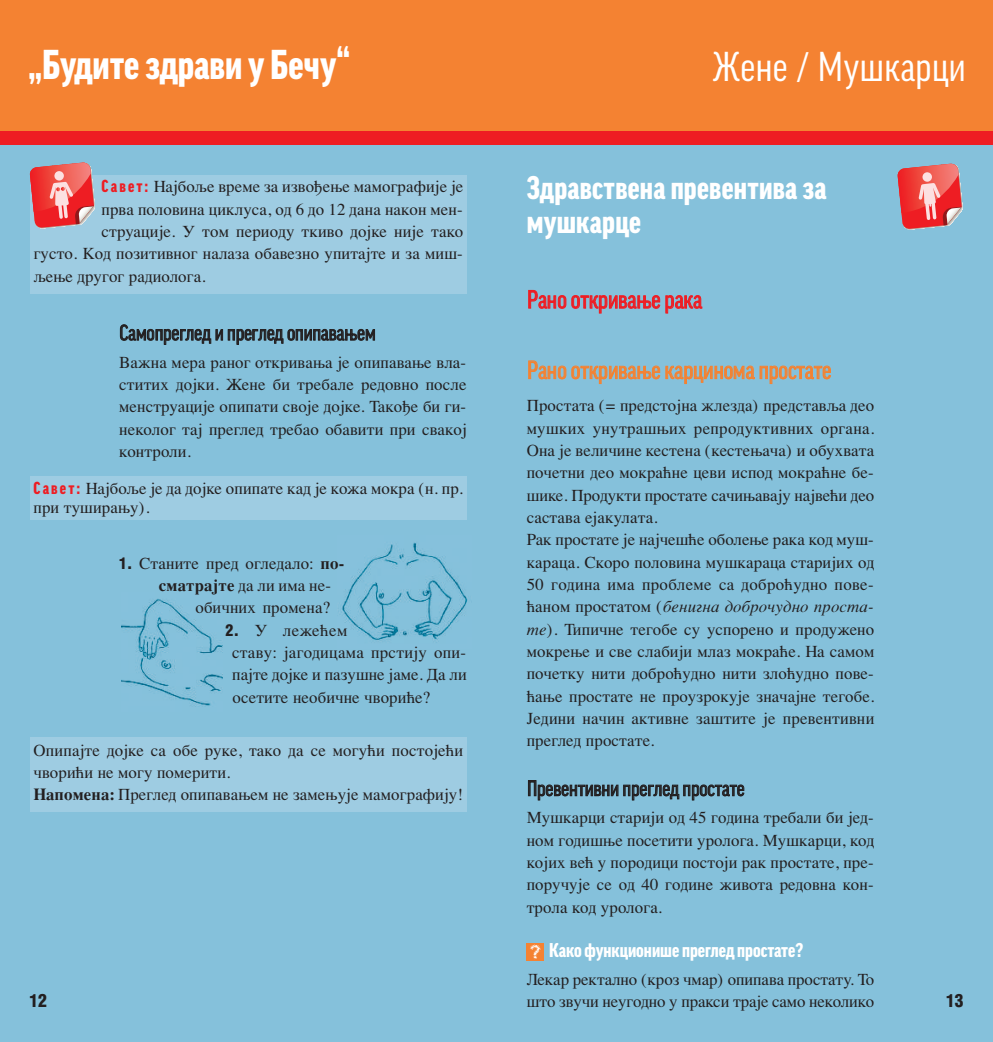
<style>
.page{position:relative;width:993px;height:1042px;background:#fff}
.page>*{position:absolute;margin:0;border:0;box-sizing:border-box;transform-origin:0 0}
.t1{font:900 condensed 40.25px "Good Cyr LF";color:#fff}
.t2{font:condensed 40.25px "Good Cyr LF";letter-spacing:.01em;color:#fff}
.t3{font:900 condensed 31.5px/33.2px "Good Cyr LF";letter-spacing:.01em;color:#fff}
.t4{font:condensed 24.5px "Good Cyr LF";color:#f48232}
.t5{font:condensed 24.5px "Good Cyr LF";color:#ee1d23}
.t6{font:condensed 21px "Good Cyr LF";color:#231f20}
.t7{font:900 condensed 19.25px "Good Cyr LF";color:#fff}
.t8{font:900 condensed 17.5px "Helvetica";color:#231f20}
.t9{font:16.8px/22.4px "Times Roman TT";letter-spacing:.01em;color:#231f20}
.t10{font:italic 16.8px "Times";letter-spacing:.01em;color:#231f20}
.s1{font-family:"Helvetica";font-size:38.5px}
.s2{font-family:"Good Cyr LF";font-weight:900;font-stretch:condensed;color:#ee1d23}
.s3{font-family:"Times Roman TT";font-style:normal}
.s4{font-family:"Times";font-style:italic}
.s5{font-family:"Acidic";font-weight:400;font-stretch:normal;font-size:18.38px}
.s6{font-family:"Helvetica LT Std";font-weight:900;font-stretch:condensed;font-size:15.75px}
.s7{font-family:"Times";font-weight:700}
</style>
<div class="page">
<div style="left:0;top:141px;width:496px;height:901px;background:#85c1db"></div>
<img style="left:121px;top:599px;width:102px;height:108px">
<img style="left:342px;top:542px;width:125px;height:98px">
<div style="left:0;top:0;width:499px;height:131px;background:#f48232"></div>
<div style="left:496px;top:0;width:496px;height:131px;background:#f48232"></div>
<div style="left:496px;top:142px;width:496px;height:900px;background:#85c1db"></div>
<div style="left:0;top:131px;width:992px;height:13px;background:#ee1d23"></div>
<div style="left:526px;top:943px;width:18px;height:17px;background:#f48232"></div>
<div style="left:30px;top:736px;width:436px;height:75px;background:#9ecce2"></div>
<div style="left:30px;top:477px;width:436px;height:43px;background:#9ecce2"></div>
<div style="left:30px;top:175px;width:436px;height:119px;background:#9ecce2"></div>
<svg style="left:30px;top:162px;width:65px;height:67px;background:#df6a6c"></svg>
<svg style="left:897px;top:163px;width:65px;height:67px;background:#dd686b"></svg>
<h1 class="t1" style="left:29px;top:50px;width:323px">„Будитездрави у Бечу“</h1>
<h1 class="t2" style="left:712px;top:51px;width:254px">Жене <span class="s1">/</span> Мушкарци</h1>
<p class="t9" style="left:101px;top:175px;width:363px"><span class="s2">С авет:</span> Најбоље време за извођење мамографије је</p>
<p class="t9" style="left:101px;top:198px;width:362px">прва половина циклуса, од 6 до 12 дана након мен-</p>
<p class="t9" style="left:101px;top:220px;width:363px">струације. У том периоду ткиво дојке није тако</p>
<p class="t9" style="left:34px;top:242px;width:430px">густо. Код позитивног налаза обавезно упитајте и за миш-</p>
<p class="t9" style="left:34px;top:264px;width:173px">љење другог радиолога.</p>
<h2 class="t3" style="left:526px;top:174px;width:301px">Здравствена превентиваза мушкарце</h2>
<h3 class="t5" style="left:527px;top:290px;width:176px">Рано откривање рака</h3>
<p class="t6" style="left:119px;top:325px;width:258px">Самопреглед и преглед опипавањем</p>
<p class="t9" style="left:119px;top:351px;width:349px;text-align:justify">Важна мера раног откривања је опипавање вла&shy;ститих дојки. Жене би требале редовно после менструације опипати своје дојке. Такође би ги&shy;неколог тај преглед требао обавити при свакој контроли.</p>
<h3 class="t4" style="left:527px;top:361px;width:305px">Рано откривање карцинома простате</h3>
<p class="t9" style="left:526px;top:394px;width:349px">Простата (= предстојна жлезда) представља део мушких унутрашњих репродуктивних органа.<br>Она је величине кестена (кестењача) и обухвата почетни део мокраћне цеви испод мокраћне бе&shy;шике. Продукти простате сачињавају највећи део састава ејакулата.<br>Рак простате је најчешће оболење рака код муш&shy;караца. Скоро половина мушкараца старијих од 50 година има проблеме са доброћудно пове-</p>
<p class="t10" style="left:526px;top:597px;width:348px"><span class="s3">ћаном простатом (</span>бенигна доброчудно проста-</p>
<p class="t9" style="left:526px;top:617px;width:349px;text-align:justify"><span class="s4">те</span>). Типичне тегобе су успорено и продужено мокрење и све слабији млаз мокраће. На самом почетку нити доброћудно нити злоћудно пове&shy;ћање простате не проузрокује значајне тегобе.<br>Једини начин активне заштите је превентивни преглед простате.</p>
<p class="t6" style="left:527px;top:780px;width:219px">Превентивни преглед простате</p>
<p class="t9" style="left:526px;top:806px;width:349px;text-align:justify">Мушкарци старији од 45 година требали би јед&shy;ном годишње посетити уролога. Мушкарци, код којих већ у породици постоји рак простате, пре&shy;поручује се од 40 године живота редовна кон&shy;трола код уролога.</p>
<p class="t7" style="left:530px;top:943px;width:274px"><span class="s5">?</span> Какофункционише преглед простате?</p>
<p class="t9" style="left:526px;top:967px;width:349px">Лекар ректално (кроз чмар) опипава простату. То што звучи неугодно у пракси траје само неколико</p>
<p class="t9" style="left:33px;top:479px;width:431px;line-height:18.6px"><span class="s2">С авет:</span> Најбоље је да дојке опипате кад је кожа мокра (н. пр. при туширању).</p>
<p class="t9" style="left:119px;top:552px;width:227px"><span class="s6">1.</span> Станите пред огледало: <span class="s7">по-</span></p>
<p class="t9" style="left:159px;top:574px;width:173px"><span class="s7">сматрајте</span> да ли има не-</p>
<p class="t9" style="left:195px;top:596px;width:136px">обичних промена?</p>
<p class="t9" style="left:232px;top:619px;width:236px;text-indent:-7px"><span class="s6">2.</span> У лежећем<br>ставу: јагодицама прстију опи&shy;пајте дојке и пазушне јаме. Да ли осетите необичне чвориће?</p>
<p class="t9" style="left:34px;top:738px;width:431px">Опипајте дојке са обе руке, тако да се могући постојећи чворићи не могу померити.<br><span class="s7">Напомена:</span> Преглед опипавањем не замењује мамографију!</p>
<p class="t8" style="left:29px;top:991px;width:19px">12</p>
<p class="t8" style="left:945px;top:991px;width:19px">13</p>
</div>
